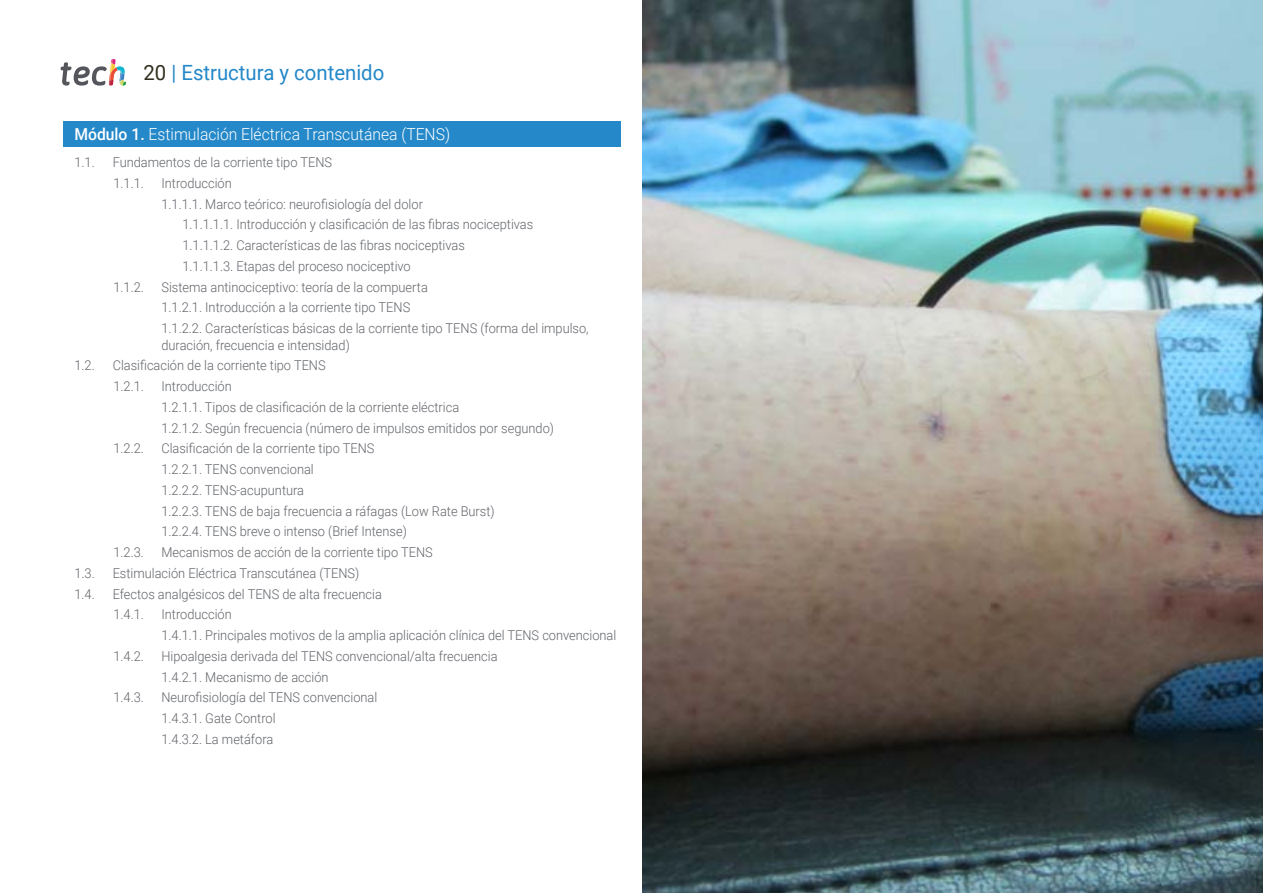
<style>
.page{position:relative;width:1263px;height:893px;background:#fff}
.page>*{position:absolute;margin:0;border:0;box-sizing:border-box;transform-origin:0 0}
.t1{font:21px "Roboto";color:#2488c9}
.t2{font:300 16.5px "Roboto";color:#fff;scale:.95 1}
.t3{font:300 13.5px/20.7px "Roboto";color:#61646a;scale:.95 1}
.s1{color:#312e20}
.s2{font-weight:500}
</style>
<div class="page">
<div style="left:63px;top:121px;width:558px;height:25px;background:#2488c9"></div>
<img style="left:642px;top:0;width:621px;height:893px">
<svg style="left:61px;top:59px;width:65px;height:27px"></svg>
<h1 class="t1" style="left:144px;top:57px;width:242px"><span class="s1">20</span> | Estructura y contenido</h1>
<p class="t2" style="left:74px;top:123px;width:397px"><span class="s2">Módulo 1.</span> Estimulación Eléctrica Transcutánea (TENS)</p>
<p class="t3" style="left:74px;top:151px;width:23px">1.1.</p>
<p class="t3" style="left:113px;top:151px;width:232px">Fundamentos de la corriente tipo TENS<br>1.1.1.</p>
<p class="t3" style="left:161px;top:172px;width:76px">Introducción</p>
<p class="t3" style="left:161px;top:193px;width:277px">1.1.1.1. Marco teórico: neurofisiología del dolor</p>
<p class="t3" style="left:182px;top:214px;width:371px">1.1.1.1.1. Introducción y clasificación de las fibras nociceptivas</p>
<p class="t3" style="left:182px;top:234px;width:299px">1.1.1.1.2. Características de las fibras nociceptivas</p>
<p class="t3" style="left:182px;top:255px;width:242px">1.1.1.1.3. Etapas del proceso nociceptivo</p>
<p class="t3" style="left:113px;top:276px;width:34px">1.1.2.</p>
<p class="t3" style="left:161px;top:276px;width:451px">Sistema antinociceptivo: teoría de la compuerta<br>1.1.2.1. Introducción a la corriente tipo TENS<br>1.1.2.2. Características básicas de la corriente tipo TENS (forma del impulso,</p>
<p class="t3" style="left:161px;top:334px;width:200px">duración, frecuencia e intensidad)</p>
<p class="t3" style="left:74px;top:355px;width:23px">1.2.</p>
<p class="t3" style="left:113px;top:355px;width:226px">Clasificación de la corriente tipo TENS<br>1.2.1.</p>
<p class="t3" style="left:161px;top:375px;width:415px">Introducción<br>1.2.1.1. Tipos de clasificación de la corriente eléctrica<br>1.2.1.2. Según frecuencia (número de impulsos emitidos por segundo)</p>
<p class="t3" style="left:113px;top:438px;width:34px">1.2.2.</p>
<p class="t3" style="left:161px;top:438px;width:352px">Clasificación de la corriente tipo TENS<br>1.2.2.1. TENS convencional<br>1.2.2.2. TENS-acupuntura<br>1.2.2.3. TENS de baja frecuencia a ráfagas (Low Rate Burst)<br>1.2.2.4. TENS breve o intenso (Brief Intense)</p>
<p class="t3" style="left:113px;top:541px;width:34px">1.2.3.</p>
<p class="t3" style="left:161px;top:541px;width:287px">Mecanismos de acción de la corriente tipo TENS</p>
<p class="t3" style="left:74px;top:562px;width:23px">1.3.</p>
<p class="t3" style="left:113px;top:562px;width:261px">Estimulación Eléctrica Transcutánea (TENS)</p>
<p class="t3" style="left:74px;top:583px;width:23px">1.4.</p>
<p class="t3" style="left:113px;top:583px;width:285px">Efectos analgésicos del TENS de alta frecuencia<br>1.4.1.</p>
<p class="t3" style="left:161px;top:604px;width:480px">Introducción<br>1.4.1.1. Principales motivos de la amplia aplicación clínica del TENS convencional</p>
<p class="t3" style="left:113px;top:645px;width:34px">1.4.2.</p>
<p class="t3" style="left:161px;top:645px;width:355px">Hipoalgesia derivada del TENS convencional/alta frecuencia<br>1.4.2.1. Mecanismo de acción</p>
<p class="t3" style="left:113px;top:687px;width:34px">1.4.3.</p>
<p class="t3" style="left:161px;top:687px;width:229px">Neurofisiología del TENS convencional<br>1.4.3.1. Gate Control<br>1.4.3.2. La metáfora</p>
</div>
